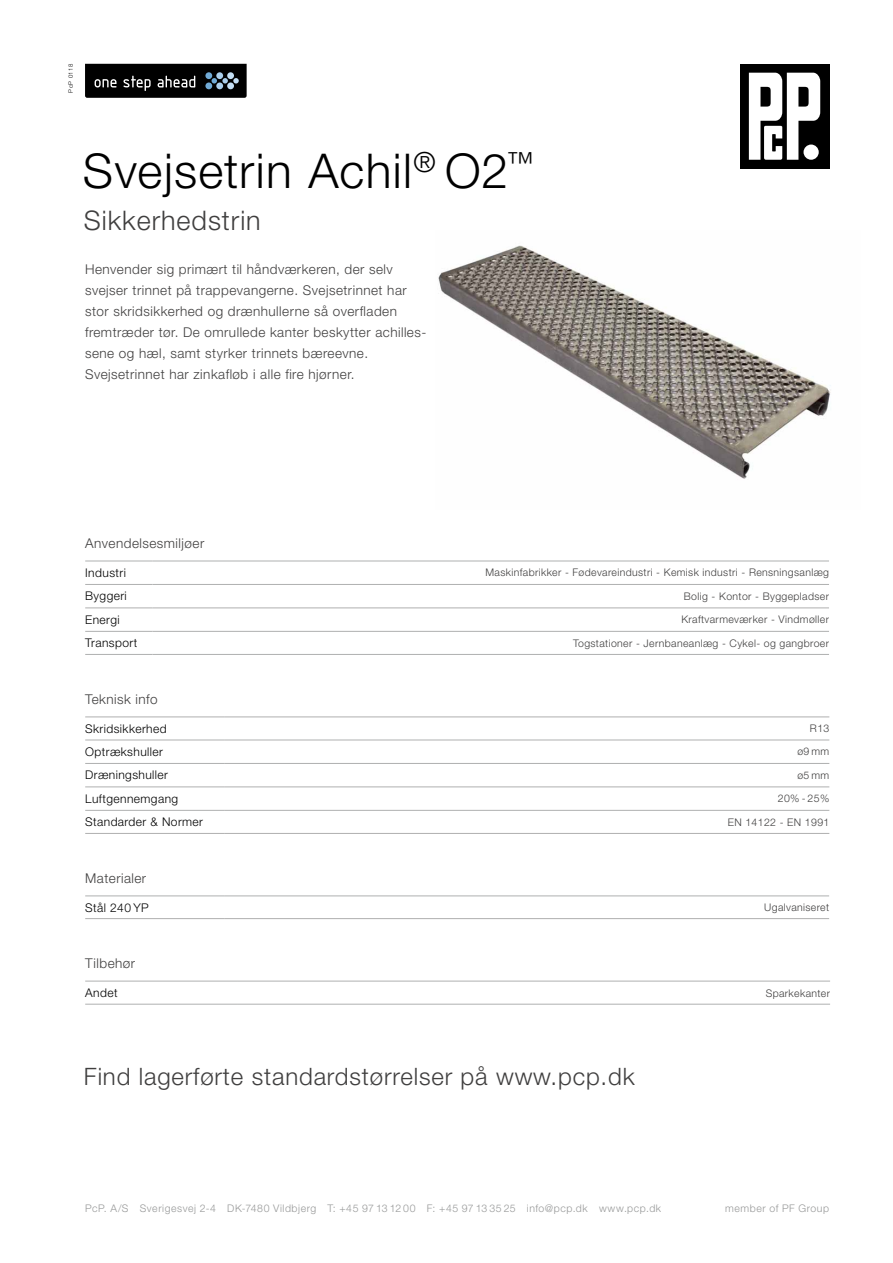
<style>
.page{position:relative;width:893px;height:1263px;background:#fff}
.page>*{position:absolute;margin:0;border:0;box-sizing:border-box;transform-origin:0 0}
.t1{font:300 48px "Helvetica Neue LT Pro";letter-spacing:.025em;color:#000}
.t2{font:300 27px "Helvetica Neue LT Pro";letter-spacing:.035em;color:#403f3f}
.t3{font:300 24px "Helvetica Neue LT Pro";letter-spacing:.035em;color:#403f3f}
.t4{font:300 13.5px/21px "Helvetica Neue LT Pro";letter-spacing:.035em;color:#403f3f}
.t5{font:300 12px "Helvetica Neue LT Pro";letter-spacing:.035em;color:#000}
.t6{font:300 10.5px "Helvetica Neue LT Pro";letter-spacing:.035em;color:#403f3f}
.t7{font:300 10.5px "Helvetica Neue LT Pro";letter-spacing:.055em;color:#989999}
.t8{font:300 6px "Helvetica Neue LT Pro";letter-spacing:.075em;color:#000}
</style>
<div class="page">
<div style="left:740px;top:64px;width:89px;height:105px;background:#000"></div>
<svg style="left:749px;top:73px;width:71px;height:87px"></svg>
<div style="left:803px;top:145px;width:16px;height:15px;background:#fff;border-radius:50%"></div>
<svg style="left:85px;top:64px;width:162px;height:34px;background:#181a1b"></svg>
<div style="left:227px;top:82px;width:7px;height:7px;background:#c3def4;border-radius:50%"></div>
<div style="left:227px;top:72px;width:7px;height:7px;background:#c3def4;border-radius:50%"></div>
<img style="left:438px;top:245px;width:393px;height:234px">
<svg style="left:85px;top:608px;width:744px;height:23px"></svg>
<hr style="left:85px;top:561px;width:67px;height:1px;background:#afb0b0">
<hr style="left:152px;top:561px;width:677px;height:1px;background:#afb0b0">
<hr style="left:85px;top:584px;width:67px;height:1px;background:#afb0b0">
<hr style="left:152px;top:584px;width:677px;height:1px;background:#afb0b0">
<hr style="left:85px;top:607px;width:67px;height:1px;background:#afb0b0">
<hr style="left:152px;top:607px;width:677px;height:1px;background:#afb0b0">
<hr style="left:85px;top:631px;width:67px;height:1px;background:#afb0b0">
<hr style="left:152px;top:631px;width:677px;height:1px;background:#afb0b0">
<hr style="left:85px;top:654px;width:67px;height:1px;background:#afb0b0">
<hr style="left:152px;top:654px;width:677px;height:1px;background:#afb0b0">
<svg style="left:85px;top:717px;width:744px;height:93px"></svg>
<hr style="left:85px;top:716px;width:139px;height:1px;background:#afb0b0">
<hr style="left:224px;top:716px;width:605px;height:1px;background:#afb0b0">
<hr style="left:85px;top:740px;width:139px;height:1px;background:#afb0b0">
<hr style="left:224px;top:740px;width:605px;height:1px;background:#afb0b0">
<hr style="left:85px;top:763px;width:139px;height:1px;background:#afb0b0">
<hr style="left:224px;top:763px;width:605px;height:1px;background:#afb0b0">
<hr style="left:85px;top:786px;width:139px;height:1px;background:#afb0b0">
<hr style="left:224px;top:786px;width:605px;height:1px;background:#afb0b0">
<hr style="left:85px;top:810px;width:139px;height:1px;background:#afb0b0">
<hr style="left:224px;top:810px;width:605px;height:1px;background:#afb0b0">
<hr style="left:85px;top:833px;width:139px;height:1px;background:#afb0b0">
<hr style="left:224px;top:833px;width:605px;height:1px;background:#afb0b0">
<svg style="left:85px;top:896px;width:744px;height:1px"></svg>
<hr style="left:85px;top:895px;width:139px;height:1px;background:#afb0b0">
<hr style="left:224px;top:895px;width:605px;height:1px;background:#afb0b0">
<hr style="left:85px;top:918px;width:139px;height:1px;background:#afb0b0">
<hr style="left:224px;top:918px;width:605px;height:1px;background:#afb0b0">
<svg style="left:85px;top:1003px;width:745px;height:1px"></svg>
<hr style="left:85px;top:981px;width:153px;height:1px;background:#afb0b0">
<hr style="left:238px;top:981px;width:592px;height:1px;background:#afb0b0">
<hr style="left:85px;top:1004px;width:153px;height:1px;background:#afb0b0">
<hr style="left:238px;top:1004px;width:592px;height:1px;background:#afb0b0">
<p class="t8" style="left:67px;top:93px;width:30px;rotate:-90deg">PcP 0118</p>
<h1 class="t1" style="left:83px;top:142px;width:452px">Svejsetrin Achil<sup>®</sup> O2<sup>™</sup></h1>
<h2 class="t2" style="left:84px;top:204px;width:178px">Sikkerhedstrin</h2>
<p class="t4" style="left:85px;top:258px;width:343px">Henvender sig primært til håndværkeren, der selv svejser trinnet på trappevangerne. Svejsetrinnet har stor skridsikkerhed og drænhullerne så overfladen fremtræder tør. De omrullede kanter beskytter achilles&shy;sene og hæl, samt styrker trinnets bæreevne.<br>Svejsetrinnet har zinkafløb i alle fire hjørner.</p>
<p class="t4" style="left:85px;top:533px;width:121px">Anvendelsesmiljøer</p>
<p class="t5" style="left:85px;top:565px;width:42px">Industri</p>
<p class="t6" style="left:485px;top:566px;width:345px">Maskinfabrikker - Fødevareindustri - Kemisk industri - Rensningsanlæg</p>
<p class="t5" style="left:85px;top:589px;width:43px">Byggeri</p>
<p class="t6" style="left:684px;top:590px;width:147px">Bolig - Kontor - Byggepladser</p>
<p class="t5" style="left:85px;top:612px;width:36px">Energi</p>
<p class="t6" style="left:681px;top:613px;width:149px">Kraftvarmeværker - Vindmøller</p>
<p class="t5" style="left:85px;top:636px;width:54px">Transport</p>
<p class="t6" style="left:573px;top:637px;width:257px">Togstationer - Jernbaneanlæg - Cykel- og gangbroer</p>
<p class="t4" style="left:85px;top:688px;width:74px">Teknisk info</p>
<p class="t5" style="left:85px;top:721px;width:83px">Skridsikkerhed</p>
<p class="t6" style="left:810px;top:722px;width:21px">R13</p>
<p class="t5" style="left:85px;top:744px;width:79px">Optrækshuller</p>
<p class="t6" style="left:797px;top:745px;width:33px">ø9 mm</p>
<p class="t5" style="left:85px;top:768px;width:84px">Dræningshuller</p>
<p class="t6" style="left:797px;top:769px;width:33px">ø5 mm</p>
<p class="t5" style="left:85px;top:791px;width:95px">Luftgennemgang</p>
<p class="t6" style="left:778px;top:792px;width:53px">20% - 25%</p>
<p class="t5" style="left:85px;top:815px;width:119px">Standarder &amp; Normer</p>
<p class="t6" style="left:728px;top:816px;width:103px">EN 14122 - EN 1991</p>
<p class="t4" style="left:85px;top:867px;width:63px">Materialer</p>
<p class="t5" style="left:85px;top:900px;width:65px">Stål 240 YP</p>
<p class="t6" style="left:764px;top:901px;width:66px">Ugalvaniseret</p>
<p class="t4" style="left:85px;top:953px;width:51px">Tilbehør</p>
<p class="t5" style="left:85px;top:985px;width:34px">Andet</p>
<p class="t6" style="left:766px;top:986px;width:66px">Sparkekanter</p>
<h3 class="t3" style="left:84px;top:1062px;width:552px">Find lagerførte standardstørrelser på www.pcp.dk</h3>
<p class="t7" style="left:85px;top:1202px;width:578px">PcP. A/S Sverigesvej 2-4 DK-7480 Vildbjerg T: +45 97 13 12 00 F: +45 97 13 35 25 info@pcp.dk www.pcp.dk</p>
<p class="t7" style="left:725px;top:1202px;width:106px">member of PF Group</p>
</div>
